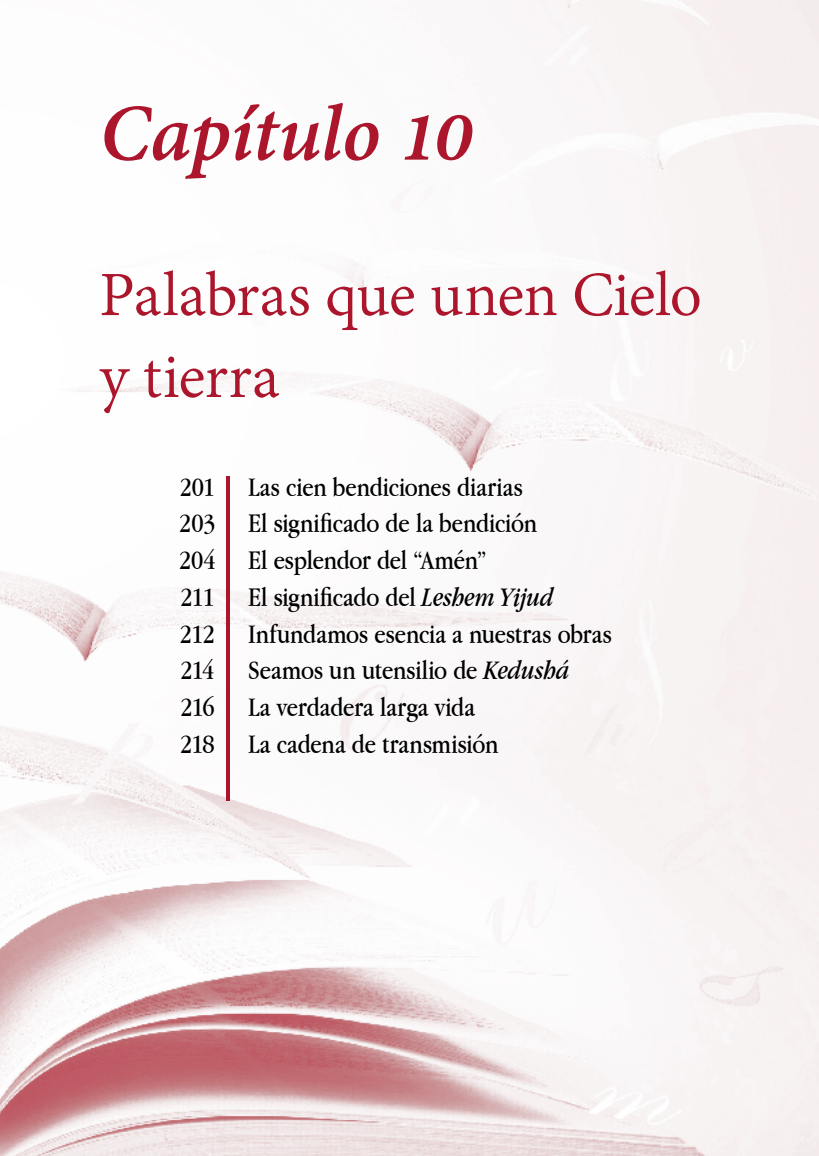
<style>
.page{position:relative;width:819px;height:1156px;background:#fff}
.page>*{position:absolute;margin:0;border:0;box-sizing:border-box;transform-origin:0 0}
.t1{font:italic 700 87.5px "Adobe Devanagari";letter-spacing:-.01em;color:#ac162c}
.t2{font:68.25px/81.9px "Adobe Devanagari";letter-spacing:-.01em;color:#ac162c}
.t3{font:28px/36.8px "Apple Garamond";letter-spacing:-.005em;color:#000}
.s1{font-style:italic}
</style>
<div class="page">
<img style="left:0;top:0;width:819px;height:1156px">
<hr style="left:226px;top:476px;width:3px;height:325px;background:#ac162c">
<h1 class="t1" style="left:99px;top:84px;width:375px">Capítulo 10</h1>
<h2 class="t2" style="left:99px;top:259px;width:604px">Palabras que unen Cielo y tierra</h2>
<p class="t3" style="left:179px;top:468px;width:38px;text-align:justify">201<br>203<br>204<br>211<br>212<br>214<br>216<br>218</p>
<p class="t3" style="left:248px;top:468px;width:365px">Las cien bendiciones diarias<br>El significado de la bendición<br>El esplendor del “Amén”<br>El significado del <span class="s1">Leshem Yijud<br></span>Infundamos esencia a nuestras obras<br>Seamos un utensilio de <span class="s1">Kedushá<br></span>La verdadera larga vida<br>La cadena de transmisión</p>
</div>
